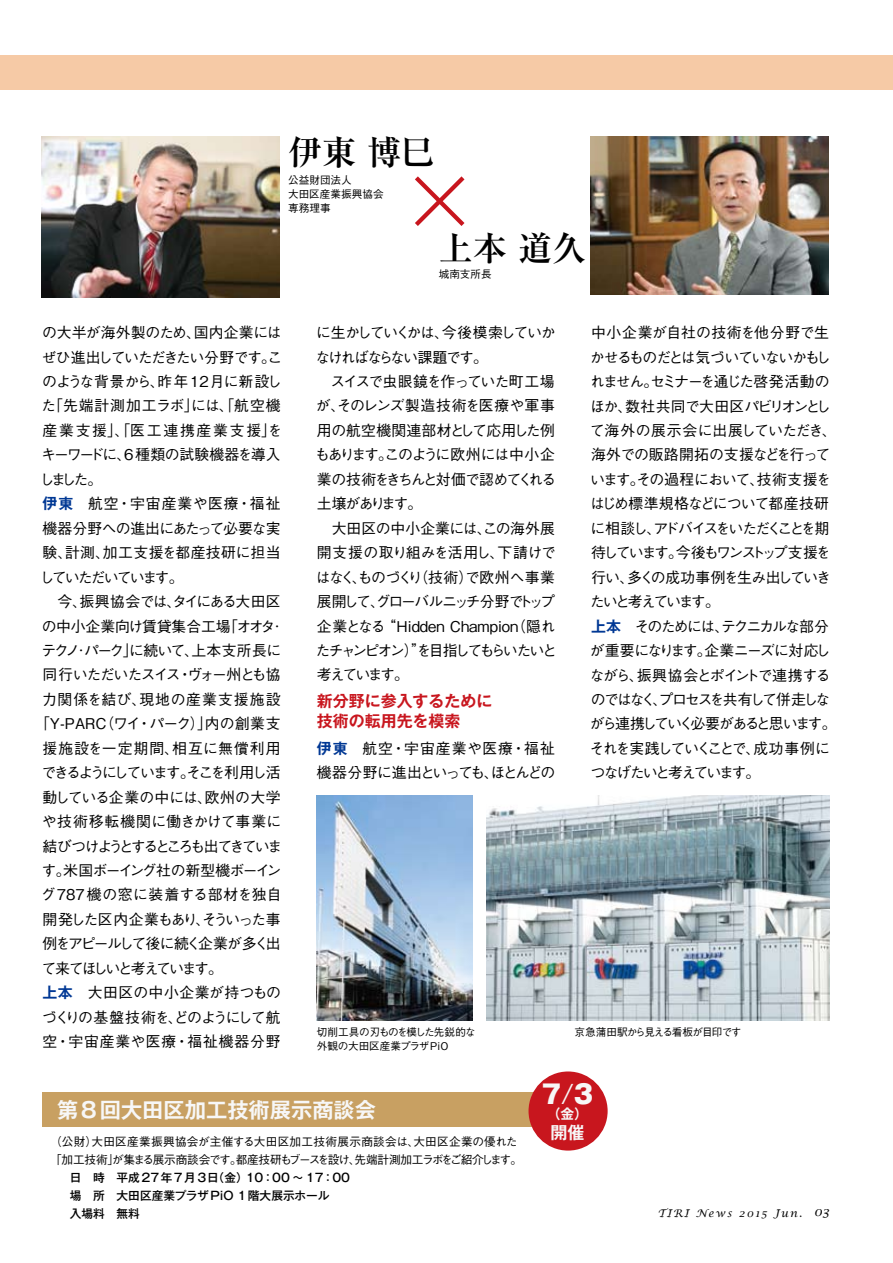
<style>
.page{position:relative;width:893px;height:1263px;background:#fff}
.page>*{position:absolute;margin:0;border:0;box-sizing:border-box;transform-origin:0 0}
.t1{font:700 34.05px "Ryumin Pro";color:#000}
.t2{font:800 25.5px "Gothic MB101 Pro";color:#f7f7f7}
.t3{font:700 21.3px "Gothic MB101 Pro De";color:#f7f7f7}
.t4{font:700 16.95px "Gothic MB101 Pro De";color:#f7f7f7}
.t5{font:700 15.9px/20.2px "Gothic MB101 Pro De";color:#c8161e}
.t6{font:500 14.85px/24.5px "Gothic BBB Pro";letter-spacing:-.1em;color:#000}
.t7{font:500 14.85px/24.5px "Gothic BBB Pro";letter-spacing:-.07em;color:#000}
.t8{font:500 14.85px/24.5px "Gothic BBB Pro";letter-spacing:-.015em;color:#000}
.t9{font:500 14.85px/24.5px "Gothic BBB Pro";letter-spacing:.02em;color:#000}
.t10{font:500 14.85px "Gothic BBB Pro";letter-spacing:-.165em;color:#000}
.t11{font:500 14.85px "Gothic BBB Pro";letter-spacing:-.05em;color:#000}
.t12{font:500 14.85px "Gothic BBB Pro";letter-spacing:-.095em;color:#000}
.t13{font:500 14.85px "Gothic BBB Pro";color:#000}
.t14{font:500 14.85px "Gothic BBB Pro";letter-spacing:-.01em;color:#000}
.t15{font:500 14.85px "Gothic BBB Pro";letter-spacing:-.105em;color:#000}
.t16{font:500 14.85px "Gothic BBB Pro";letter-spacing:-.13em;color:#000}
.t17{font:500 14.85px "Gothic BBB Pro";letter-spacing:.005em;color:#000}
.t18{font:500 14.85px "Gothic BBB Pro";letter-spacing:.015em;color:#000}
.t19{font:500 14.85px "Gothic BBB Pro";letter-spacing:.07em;color:#000}
.t20{font:500 14.85px "Gothic BBB Pro";letter-spacing:.065em;color:#000}
.t21{font:500 14.85px "Gothic BBB Pro";letter-spacing:.05em;color:#000}
.t22{font:500 14.85px "Gothic BBB Pro";letter-spacing:-.14em;color:#000}
.t23{font:700 13.8px "Gothic MB101 Pro De";color:#f7f7f7}
.t24{font:500 11.7px/18px "Gothic BBB Pro";letter-spacing:-.02em;color:#000}
.t25{font:500 11.7px/18px "Gothic MB101 Pro";color:#000}
.t26{font:500 10.65px/13.8px "Gothic BBB Pro";color:#000}
.t27{font:italic 10.65px "Lucida Calligraphy";letter-spacing:.15em;color:#000}
.t28{font:500 10.65px "Gothic BBB Pro";letter-spacing:-.075em;color:#000}
.t29{font:500 10.65px "Gothic BBB Pro";letter-spacing:-.06em;color:#000}
.s1{font-family:"Gothic MB101 Pro De";font-weight:700;color:#003894}
.s2{font-weight:400}
.s3{font-size:12.75px}
</style>
<div class="page">
<div style="left:43px;top:1092px;width:515px;height:34px;background:#c8a062"></div>
<div style="left:0;top:55px;width:893px;height:34px;background:#f6caa6"></div>
<img style="left:486px;top:795px;width:343px;height:225px">
<img style="left:42px;top:136px;width:238px;height:162px">
<img style="left:590px;top:137px;width:238px;height:157px">
<svg style="left:415px;top:176px;width:50px;height:50px"></svg>
<img style="left:317px;top:795px;width:156px;height:226px">
<div style="left:528px;top:1071px;width:80px;height:79px;background:#c8161e;border-radius:50%"></div>
<h1 class="t1" style="left:288px;top:125px;width:148px">伊東 博巳</h1>
<p class="t26" style="left:288px;top:172px;width:108px">公益財団法人<br>大田区産業振興協会　専務理事</p>
<h1 class="t1" style="left:439px;top:221px;width:149px">上本 道久</h1>
<p class="t26" style="left:439px;top:266px;width:55px">城南支所長</p>
<p class="t8" style="left:39px;top:318px;width:244px">の大半が海外製のため、国内企業にはぜひ進出していただきたい分野です。このような背景から、昨年 12月に新設した「先端計測加工ラボ」には、「航空機産業支援」、「医工連携産業支援」をキーワードに、6 種類の試験機器を導入しました。<br><span class="s1">伊東</span>　航空・宇宙産業や医療・福祉機器分野への進出にあたって必要な実験、計測、加工支援を都産技研に担当していただいています。</p>
<p class="t7" style="left:57px;top:587px;width:225px">今、振興協会では、タイにある大田区</p>
<p class="t14" style="left:42px;top:614px;width:240px">の中小企業向け賃貸集合工場「オオタ･</p>
<p class="t11" style="left:41px;top:638px;width:241px">テクノ･パーク」に続いて、上本支所長に</p>
<p class="t12" style="left:43px;top:663px;width:240px">同行いただいたスイス・ヴォー州とも協</p>
<p class="t19" style="left:42px;top:687px;width:240px">力関係を結び、現地の産業支援施設</p>
<p class="t13" style="left:35px;top:712px;width:247px">「Y-PARC（ワイ・パーク）」内の創業支</p>
<p class="t20" style="left:43px;top:736px;width:240px">援施設を一定期間、相互に無償利用</p>
<p class="t10" style="left:41px;top:761px;width:241px">できるようにしています。そこを利用し活</p>
<p class="t17" style="left:43px;top:785px;width:240px">動している企業の中には、欧州の大学</p>
<p class="t9" style="left:42px;top:807px;width:241px">や技術移転機関に働きかけて事業に</p>
<p class="t10" style="left:43px;top:834px;width:241px">結びつけようとするところも出てきていま</p>
<p class="t11" style="left:42px;top:858px;width:241px">す。米国ボーイング社の新型機ボーイン</p>
<p class="t18" style="left:41px;top:883px;width:242px">グ787機の窓に装着する部材を独自</p>
<p class="t15" style="left:43px;top:907px;width:240px">開発した区内企業もあり、そういった事</p>
<p class="t16" style="left:43px;top:932px;width:240px">例をアピールして後に続く企業が多く出</p>
<p class="t22" style="left:41px;top:956px;width:183px">て来てほしいと考えています。</p>
<p class="t9" style="left:43px;top:979px;width:240px"><span class="s1">上本</span>　大田区の中小企業が持つもの</p>
<p class="t12" style="left:42px;top:1005px;width:240px">づくりの基盤技術を、どのようにして航</p>
<p class="t21" style="left:43px;top:1030px;width:240px">空・宇宙産業や医療・福祉機器分野</p>
<p class="t7" style="left:315px;top:318px;width:244px">に生かしていくかは、今後模索していかなければならない課題です。<br>　スイスで虫眼鏡を作っていた町工場が、そのレンズ製造技術を医療や軍事用の航空機関連部材として応用した例もあります。このように欧州には中小企業の技術をきちんと対価で認めてくれる土壌があります。<br>　大田区の中小企業には、この海外展開支援の取り組みを活用し、下請けではなく、ものづくり（技術）で欧州へ事業展開して、グローバルニッチ分野でトップ企業となる “Hidden Champion（隠れたチャンピオン）”を目指してもらいたいと考えています。</p>
<p class="t5" style="left:317px;top:689px;width:177px">新分野に参入するために技術の転用先を模索</p>
<p class="t9" style="left:317px;top:734px;width:240px"><span class="s1">伊東</span> 航空・宇宙産業や医療・福祉機器分野に進出といっても、ほとんどの</p>
<p class="t6" style="left:590px;top:318px;width:248px">中小企業が自社の技術を他分野で生かせるものだとは気づいていないかもしれません。セミナーを通じた啓発活動のほか、数社共同で大田区パビリオンとして海外の展示会に出展していただき、海外での販路開拓の支援などを行っています。その過程において、技術支援をはじめ標準規格などについて都産技研に相談し、アドバイスをいただくことを期待しています。今後もワンストップ支援を行い、多くの成功事例を生み出していきたいと考えています。<br><span class="s1">上本</span>　そのためには、テクニカルな部分が重要になります。企業ニーズに対応しながら、振興協会とポイントで連携するのではなく、プロセスを共有して併走しながら連携していく必要があると思います。それを実践していくことで、成功事例につなげたいと考えています。</p>
<p class="t29" style="left:317px;top:1024px;width:160px">切削工具の刃ものを模した先鋭的な</p>
<p class="t28" style="left:575px;top:1024px;width:168px">京急蒲田駅から見える看板が目印です</p>
<p class="t26" style="left:317px;top:1038px;width:133px">外観の大田区産業プラザPiO</p>
<h3 class="t3" style="left:57px;top:1092px;width:321px">第8回大田区加工技術展示商談会</h3>
<p class="t24" style="left:50px;top:1131px;width:473px">（公財）大田区産業振興協会が主催する大田区加工技術展示商談会は、大田区企業の優れた「加工技術」が集まる展示商談会です。都産技研もブースを設け、先端計測加工ラボをご紹介します。</p>
<p class="t25" style="left:70px;top:1167px;width:282px">日　時　平成27年7月3日（金）10：00 ～ 17：00場　所　大田区産業プラザPiO 1階大展示ホール<br>入場料　無料</p>
<h2 class="t2" style="left:542px;top:1073px;width:53px">7<span class="s2">/</span>3</h2>
<p class="t23" style="left:547px;top:1103px;width:43px">（金）</p>
<p class="t4" style="left:550px;top:1119px;width:36px">開催</p>
<p class="t27" style="left:658px;top:1207px;width:173px">TIRI News 2015 Jun. <span class="s3">03</span></p>
</div>
